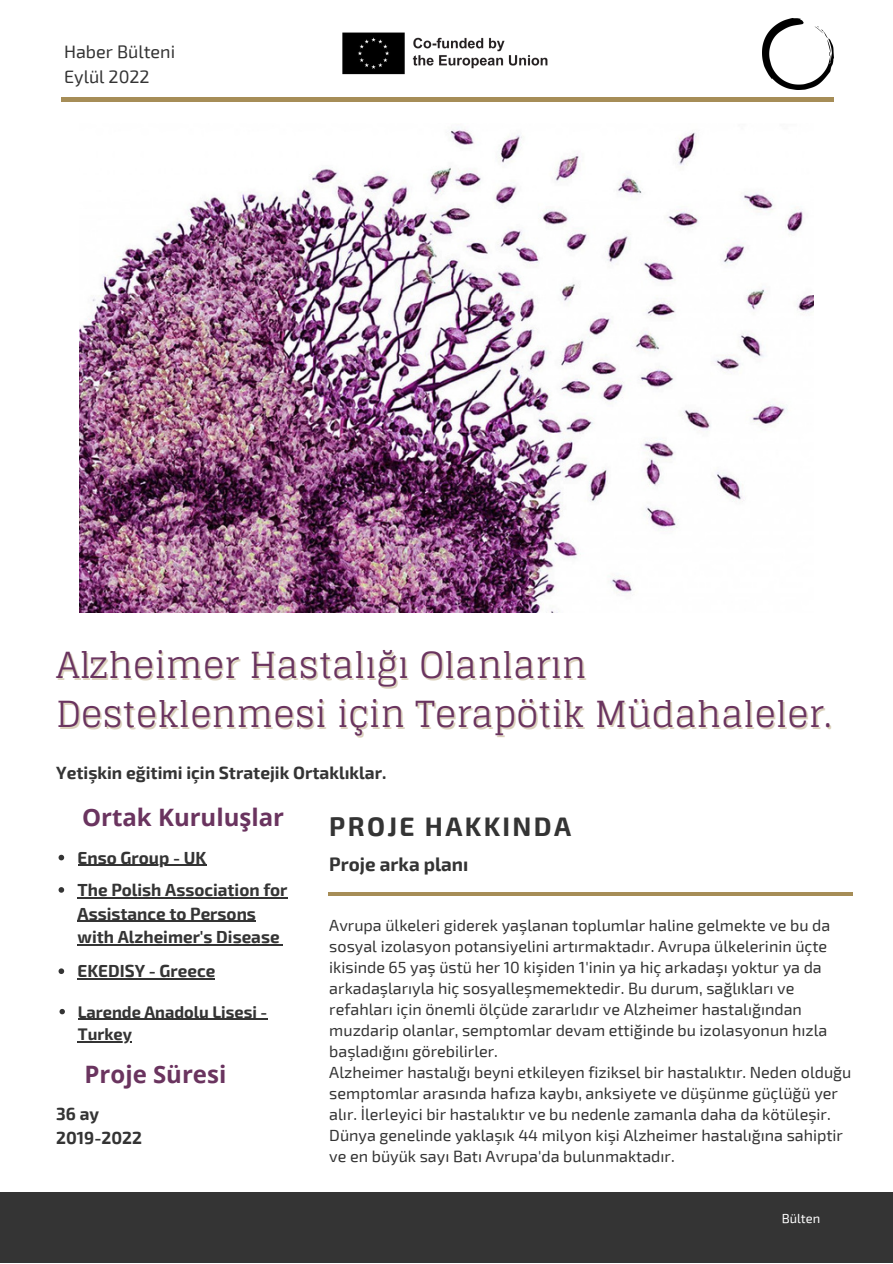
<style>
.page{position:relative;width:893px;height:1264px;background:#fff}
.page>*{position:absolute;margin:0;border:0;box-sizing:border-box;transform-origin:0 0}
.t1{font:36px/49.5px "Glegoo";color:#6a345f}
.t2{font:700 26.25px "Exo 2";letter-spacing:.09em;color:#343434}
.t3{font:700 24px "Open Sans";color:#6a345f}
.t4{font:700 18.9px "Exo 2";color:#343434}
.t5{font:18px/24.8px "Exo 2";color:#343434}
.t6{font:700 17.4px "Exo 2";color:#343434}
.t7{font:700 17.1px/23.5px "Exo 2";color:#343434}
.t8{font:700 16.5px/22.6px "Exo 2";color:#343434}
.t9{font:16.2px/21px "Exo 2";color:#343434}
.t10{font:12.9px "Exo 2";color:#fff}
</style>
<div class="page">
<div style="left:0;top:1192px;width:892px;height:70px;background:#343434"></div>
<hr style="left:61px;top:98px;width:772px;height:3px;background:#a68d57">
<hr style="left:329px;top:892px;width:523px;height:3px;background:#a68d57">
<img style="left:80px;top:129px;width:733px;height:483px">
<img style="left:762px;top:19px;width:71px;height:70px">
<img style="left:342px;top:32px;width:206px;height:43px">
<svg style="left:59px;top:854px;width:5px;height:6px"></svg>
<hr style="left:78px;top:864px;width:128px;height:2px;background:#343434">
<svg style="left:59px;top:887px;width:5px;height:5px"></svg>
<hr style="left:78px;top:897px;width:209px;height:1px;background:#343434">
<hr style="left:78px;top:920px;width:178px;height:2px;background:#343434">
<hr style="left:78px;top:944px;width:201px;height:1px;background:#343434">
<svg style="left:59px;top:968px;width:5px;height:6px"></svg>
<hr style="left:78px;top:978px;width:137px;height:1px;background:#343434">
<svg style="left:59px;top:1008px;width:6px;height:6px"></svg>
<hr style="left:78px;top:1018px;width:189px;height:1px;background:#343434">
<hr style="left:78px;top:1041px;width:54px;height:1px;background:#343434">
<p class="t5" style="left:64px;top:38px;width:112px">Haber Bülteni<br>Eylül 2022</p>
<h1 class="t1" style="left:56px;top:640px;width:777px">Alzheimer Hastalığı Olanların<br>Desteklenmesi için Terapötik Müdahaleler.</h1>
<p class="t6" style="left:56px;top:761px;width:331px">Yetişkin eğitimi için Stratejik Ortaklıklar.</p>
<h3 class="t3" style="left:82px;top:800px;width:203px">Ortak Kuruluşlar</h3>
<p class="t7" style="left:78px;top:845px;width:130px">Enso Group - UK</p>
<p class="t7" style="left:78px;top:877px;width:211px">The Polish Association for<br>Assistance to Persons with Alzheimer's Disease</p>
<p class="t7" style="left:78px;top:958px;width:139px">EKEDISY - Greece</p>
<p class="t8" style="left:78px;top:999px;width:191px">Larende Anadolu Lisesi -<br>Turkey</p>
<h3 class="t3" style="left:84px;top:1057px;width:143px">Proje Süresi</h3>
<p class="t7" style="left:56px;top:1100px;width:87px;line-height:24.8px">36 ay<br>2019-2022</p>
<h2 class="t2" style="left:329px;top:809px;width:243px">PROJE HAKKINDA</h2>
<p class="t4" style="left:329px;top:852px;width:141px">Proje arka planı</p>
<p class="t9" style="left:329px;top:913px;width:523px">Avrupa ülkeleri giderek yaşlanan toplumlar haline gelmekte ve bu da sosyal izolasyon potansiyelini artırmaktadır. Avrupa ülkelerinin üçte ikisinde 65 yaş üstü her 10 kişiden 1'inin ya hiç arkadaşı yoktur ya da arkadaşlarıyla hiç sosyalleşmemektedir. Bu durum, sağlıkları ve refahları için önemli ölçüde zararlıdır ve Alzheimer hastalığından muzdarip olanlar, semptomlar devam ettiğinde bu izolasyonun hızla başladığını görebilirler.<br>Alzheimer hastalığı beyni etkileyen fiziksel bir hastalıktır. Neden olduğu semptomlar arasında hafıza kaybı, anksiyete ve düşünme güçlüğü yer alır. İlerleyici bir hastalıktır ve bu nedenle zamanla daha da kötüleşir.<br>Dünya genelinde yaklaşık 44 milyon kişi Alzheimer hastalığına sahiptir ve en büyük sayı Batı Avrupa'da bulunmaktadır.</p>
<p class="t10" style="left:781px;top:1209px;width:40px">Bülten</p>
</div>
